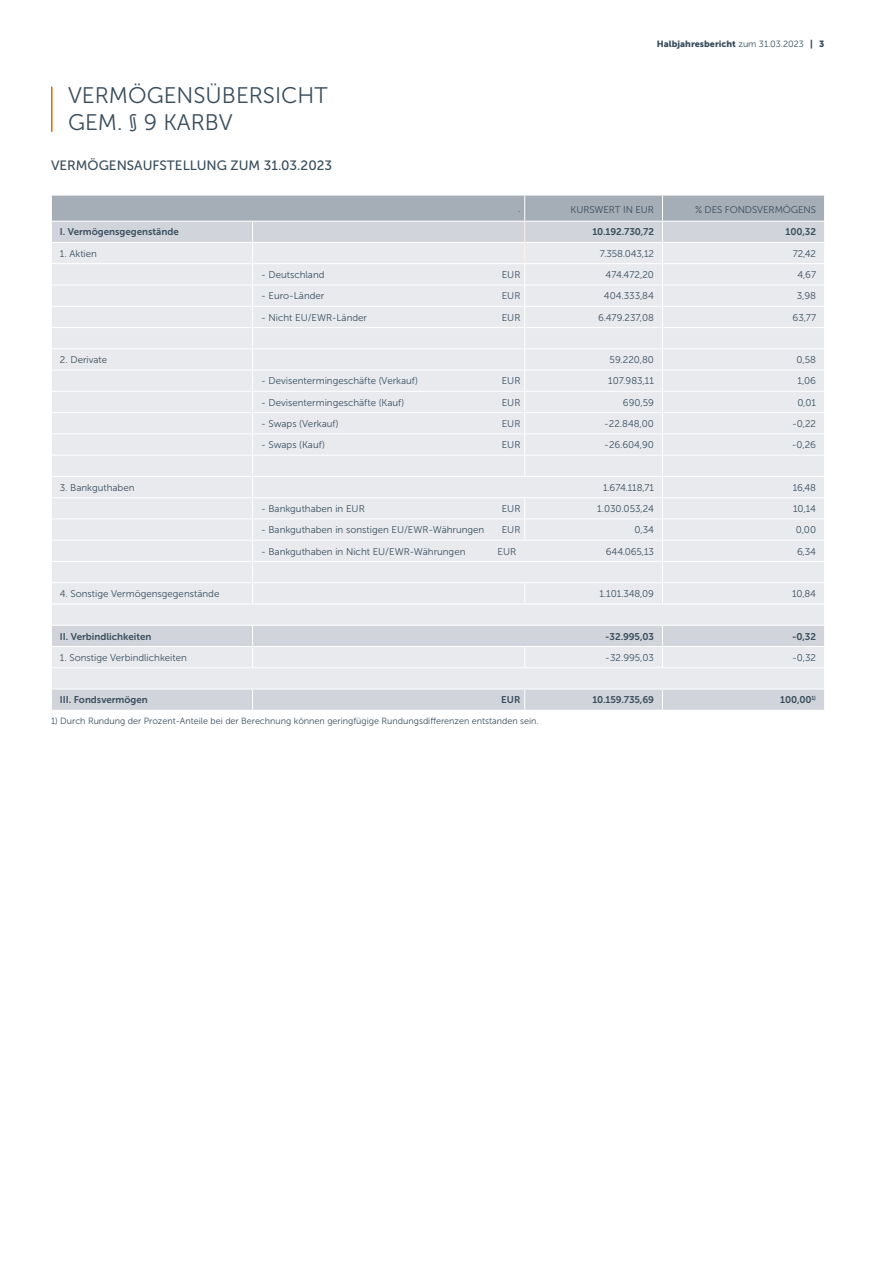
<style>
.page{position:relative;width:893px;height:1263px;background:#fff}
.page>*{position:absolute;margin:0;border:0;box-sizing:border-box;transform-origin:0 0}
.t1{font:22.5px/27px "Museo Sans 300";color:#394d5c}
.t2{font:13.5px "Museo Sans 500";color:#394d5c}
.t3{font:9.75px "Museo Sans 300";color:#394d5c}
.t4{font:9.75px "Museo Sans 700";color:#394d5c}
.t5{font:9px "Museo Sans 300";color:#394d5c}
.t6{font:9px "Museo Sans 900";color:#394d5c}
.s1{font-family:"Museo Sans 300"}
</style>
<div class="page">
<hr style="left:51px;top:87px;width:2px;height:45px;background:#dc6b02">
<svg style="left:51px;top:196px;width:774px;height:514px;background:#e3e5ea"></svg>
<h1 class="t1" style="left:68px;top:82px;width:261px">VERMÖGENSÜBERSICHT<br>GEM. § 9 KARBV</h1>
<h2 class="t2" style="left:51px;top:157px;width:283px">VERMÖGENSAUFSTELLUNG ZUM 31.03.2023</h2>
<p class="t6" style="left:657px;top:39px;width:169px">Halbjahresbericht <span class="s1">zum 31.03.2023</span> | 3</p>
<p class="t3" style="left:518px;top:204px;width:4px">.</p>
<p class="t3" style="left:571px;top:204px;width:85px">KURSWERT IN EUR</p>
<p class="t3" style="left:695px;top:204px;width:123px">% DES FONDSVERMÖGENS</p>
<p class="t4" style="left:60px;top:227px;width:120px">I. Vermögensgegenstände</p>
<p class="t4" style="left:592px;top:227px;width:63px">10.192.730,72</p>
<p class="t4" style="left:786px;top:227px;width:32px">100,32</p>
<p class="t3" style="left:60px;top:248px;width:39px">1. Aktien</p>
<p class="t3" style="left:600px;top:248px;width:56px">7.358.043,12</p>
<p class="t3" style="left:793px;top:248px;width:25px">72,42</p>
<p class="t3" style="left:261px;top:269px;width:65px">- Deutschland</p>
<p class="t3" style="left:502px;top:269px;width:20px">EUR</p>
<p class="t3" style="left:606px;top:269px;width:50px">474.472,20</p>
<p class="t3" style="left:797px;top:269px;width:20px">4,67</p>
<p class="t3" style="left:261px;top:291px;width:65px">- Euro-Länder</p>
<p class="t3" style="left:502px;top:291px;width:20px">EUR</p>
<p class="t3" style="left:604px;top:291px;width:52px">404.333,84</p>
<p class="t3" style="left:797px;top:291px;width:21px">3,98</p>
<p class="t3" style="left:261px;top:312px;width:107px">- Nicht EU/EWR-Länder</p>
<p class="t3" style="left:502px;top:312px;width:20px">EUR</p>
<p class="t3" style="left:598px;top:312px;width:57px">6.479.237,08</p>
<p class="t3" style="left:793px;top:312px;width:25px">63,77</p>
<p class="t3" style="left:60px;top:354px;width:49px">2. Derivate</p>
<p class="t3" style="left:610px;top:354px;width:46px">59.220,80</p>
<p class="t3" style="left:796px;top:354px;width:21px">0,58</p>
<p class="t3" style="left:261px;top:376px;width:158px">- Devisentermingeschäfte (Verkauf)</p>
<p class="t3" style="left:502px;top:376px;width:20px">EUR</p>
<p class="t3" style="left:608px;top:376px;width:47px">107.983,11</p>
<p class="t3" style="left:797px;top:376px;width:20px">1,06</p>
<p class="t3" style="left:261px;top:397px;width:145px">- Devisentermingeschäfte (Kauf)</p>
<p class="t3" style="left:502px;top:397px;width:20px">EUR</p>
<p class="t3" style="left:623px;top:397px;width:33px">690,59</p>
<p class="t3" style="left:797px;top:397px;width:20px">0,01</p>
<p class="t3" style="left:261px;top:418px;width:79px">- Swaps (Verkauf)</p>
<p class="t3" style="left:502px;top:418px;width:20px">EUR</p>
<p class="t3" style="left:604px;top:418px;width:51px">-22.848,00</p>
<p class="t3" style="left:792px;top:418px;width:26px">-0,22</p>
<p class="t3" style="left:261px;top:440px;width:65px">- Swaps (Kauf)</p>
<p class="t3" style="left:502px;top:440px;width:20px">EUR</p>
<p class="t3" style="left:604px;top:440px;width:51px">-26.604,90</p>
<p class="t3" style="left:792px;top:440px;width:26px">-0,26</p>
<p class="t3" style="left:60px;top:482px;width:76px">3. Bankguthaben</p>
<p class="t3" style="left:603px;top:482px;width:52px">1.674.118,71</p>
<p class="t3" style="left:793px;top:482px;width:25px">16,48</p>
<p class="t3" style="left:261px;top:503px;width:105px">- Bankguthaben in EUR</p>
<p class="t3" style="left:502px;top:503px;width:20px">EUR</p>
<p class="t3" style="left:597px;top:503px;width:58px">1.030.053,24</p>
<p class="t3" style="left:793px;top:503px;width:24px">10,14</p>
<p class="t3" style="left:261px;top:525px;width:225px">- Bankguthaben in sonstigen EU/EWR-Währungen</p>
<p class="t3" style="left:502px;top:525px;width:20px">EUR</p>
<p class="t3" style="left:634px;top:525px;width:21px">0,34</p>
<p class="t3" style="left:796px;top:525px;width:22px">0,00</p>
<p class="t3" style="left:261px;top:546px;width:206px">- Bankguthaben in Nicht EU/EWR-Währungen</p>
<p class="t3" style="left:497px;top:546px;width:20px">EUR</p>
<p class="t3" style="left:606px;top:546px;width:50px">644.065,13</p>
<p class="t3" style="left:797px;top:546px;width:21px">6,34</p>
<p class="t3" style="left:60px;top:588px;width:161px">4. Sonstige Vermögensgegenstände</p>
<p class="t3" style="left:599px;top:588px;width:56px">1.101.348,09</p>
<p class="t3" style="left:792px;top:588px;width:25px">10,84</p>
<p class="t4" style="left:60px;top:631px;width:93px">II. Verbindlichkeiten</p>
<p class="t4" style="left:605px;top:631px;width:50px">-32.995,03</p>
<p class="t4" style="left:792px;top:631px;width:25px">-0,32</p>
<p class="t3" style="left:60px;top:652px;width:129px">1. Sonstige Verbindlichkeiten</p>
<p class="t3" style="left:605px;top:652px;width:50px">-32.995,03</p>
<p class="t3" style="left:792px;top:652px;width:26px">-0,32</p>
<p class="t4" style="left:60px;top:694px;width:89px">III. Fondsvermögen</p>
<p class="t4" style="left:501px;top:694px;width:21px">EUR</p>
<p class="t4" style="left:592px;top:694px;width:63px">10.159.735,69</p>
<p class="t4" style="left:780px;top:694px;width:37px">100,00<sup>1)</sup></p>
<p class="t5" style="left:51px;top:716px;width:489px">1) Durch Rundung der Prozent-Anteile bei der Berechnung können geringfügige Rundungsdifferenzen entstanden sein.</p>
</div>
